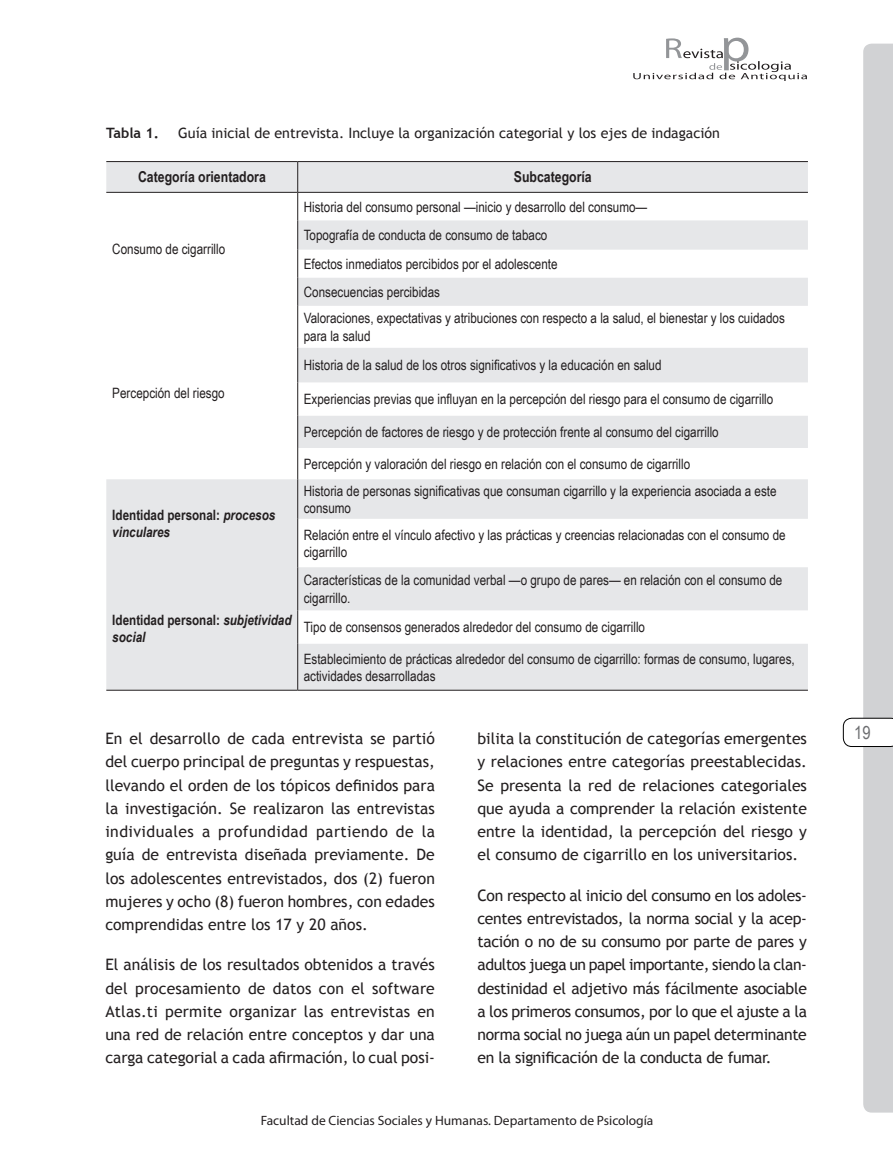
<style>
.page{position:relative;width:893px;height:1149px;background:#fff}
.page>*{position:absolute;margin:0;border:0;box-sizing:border-box;transform-origin:0 0}
.t1{font:18px "Arial Narrow";color:#6c6d70}
.t2{font:15.75px/23.2px "Trebuchet MS";color:#231f20;text-align:justify}
.t3{font:700 15px "Arial Narrow";color:#231f20}
.t4{font:14.25px/17.1px "Arial Narrow";color:#231f20}
.t5{font:14.25px "Trebuchet MS";color:#231f20}
.t6{font:700 14.25px/17.1px "Arial Narrow";color:#231f20}
.t7{font:700 14.25px "Trebuchet MS";color:#231f20}
.t8{font:13.5px "Myriad Pro";color:#231f20}
.s1{font-style:italic}
</style>
<div class="page">
<svg style="left:843px;top:44px;width:50px;height:1068px"></svg>
<svg style="left:633px;top:38px;width:174px;height:43px"></svg>
<svg style="left:106px;top:162px;width:702px;height:527px;fill:#e6e7e9"></svg>
<hr style="left:106px;top:161px;width:192px;height:1px;background:#231f20">
<hr style="left:298px;top:161px;width:510px;height:1px;background:#231f20">
<hr style="left:106px;top:689px;width:192px;height:1px;background:#231f20">
<hr style="left:298px;top:689px;width:510px;height:1px;background:#231f20">
<hr style="left:297px;top:162px;width:1px;height:30px;background:#231f20">
<svg style="left:297px;top:193px;width:1px;height:113px"></svg>
<hr style="left:297px;top:306px;width:1px;height:42px;background:#231f20">
<hr style="left:297px;top:348px;width:1px;height:34px;background:#231f20">
<hr style="left:297px;top:382px;width:1px;height:33px;background:#231f20">
<hr style="left:297px;top:415px;width:1px;height:33px;background:#231f20">
<hr style="left:297px;top:448px;width:1px;height:31px;background:#231f20">
<hr style="left:297px;top:479px;width:1px;height:39px;background:#231f20">
<hr style="left:297px;top:518px;width:1px;height:49px;background:#231f20">
<hr style="left:297px;top:567px;width:1px;height:43px;background:#231f20">
<hr style="left:297px;top:610px;width:1px;height:33px;background:#231f20">
<hr style="left:297px;top:643px;width:1px;height:46px;background:#231f20">
<hr style="left:106px;top:192px;width:192px;height:1px;background:#231f20">
<hr style="left:298px;top:192px;width:510px;height:1px;background:#231f20">
<p class="t7" style="left:106px;top:124px;width:54px">Tabla 1.</p>
<p class="t5" style="left:178px;top:125px;width:543px">Guía inicial de entrevista. Incluye la organización categorial y los ejes de indagación</p>
<p class="t3" style="left:138px;top:166px;width:129px">Categoría orientadora</p>
<p class="t3" style="left:514px;top:166px;width:79px">Subcategoría</p>
<p class="t4" style="left:112px;top:240px;width:114px">Consumo de cigarrillo</p>
<p class="t4" style="left:112px;top:383px;width:114px">Percepción del riesgo</p>
<p class="t6" style="left:112px;top:505px;width:164px">Identidad personal: <span class="s1">procesos vinculares</span></p>
<p class="t6" style="left:112px;top:611px;width:181px">Identidad personal: <span class="s1">subjetividad social</span></p>
<p class="t4" style="left:304px;top:192px;width:345px;line-height:28.5px">Historia del consumo personal —inicio y desarrollo del consumo— Topografía de conducta de consumo de tabaco<br>Efectos inmediatos percibidos por el adolescente<br>Consecuencias percibidas</p>
<p class="t4" style="left:304px;top:309px;width:483px">Valoraciones, expectativas y atribuciones con respecto a la salud, el bienestar y los cuidados para la salud</p>
<p class="t4" style="left:304px;top:356px;width:359px">Historia de la salud de los otros significativos y la educación en salud</p>
<p class="t4" style="left:304px;top:390px;width:471px">Experiencias previas que influyan en la percepción del riesgo para el consumo de cigarrillo</p>
<p class="t4" style="left:304px;top:423px;width:417px">Percepción de factores de riesgo y de protección frente al consumo del cigarrillo</p>
<p class="t4" style="left:304px;top:454px;width:388px">Percepción y valoración del riesgo en relación con el consumo de cigarrillo</p>
<p class="t4" style="left:304px;top:481px;width:474px">Historia de personas significativas que consuman cigarrillo y la experiencia asociada a este consumo</p>
<p class="t4" style="left:304px;top:525px;width:483px">Relación entre el vínculo afectivo y las prácticas y creencias relacionadas con el consumo de cigarrillo</p>
<p class="t4" style="left:304px;top:571px;width:480px">Características de la comunidad verbal —o grupo de pares— en relación con el consumo de cigarrillo.</p>
<p class="t4" style="left:304px;top:611px;width:492px;line-height:31.3px">Tipo de consensos generados alrededor del consumo de cigarrillo<br>Establecimiento de prácticas alrededor del consumo de cigarrillo: formas de consumo, lugares,</p>
<p class="t4" style="left:304px;top:666px;width:133px">actividades desarrolladas</p>
<p class="t2" style="left:105px;top:726px;width:331px">En el desarrollo de cada entrevista se partió del cuerpo principal de preguntas y respuestas, llevando el orden de los tópicos definidos para la investigación. Se realizaron las entrevistas individuales a profundidad partiendo de la guía de entrevista diseñada previamente. De los adolescentes entrevistados, dos (2) fueron mujeres y ocho (8) fueron hombres, con edades comprendidas entre los 17 y 20 años.</p>
<p class="t2" style="left:105px;top:953px;width:331px">El análisis de los resultados obtenidos a través del procesamiento de datos con el software Atlas.ti permite organizar las entrevistas en una red de relación entre conceptos y dar una carga categorial a cada afirmación, lo cual posi-</p>
<p class="t2" style="left:477px;top:726px;width:331px">bilita la constitución de categorías emergentes y relaciones entre categorías preestablecidas.<br>Se presenta la red de relaciones categoriales que ayuda a comprender la relación existente entre la identidad, la percepción del riesgo y el consumo de cigarrillo en los universitarios.</p>
<p class="t2" style="left:477px;top:883px;width:331px">Con respecto al inicio del consumo en los adoles&shy;centes entrevistados, la norma social y la acep&shy;tación o no de su consumo por parte de pares y adultos juega un papel importante, siendo la clan&shy;destinidad el adjetivo más fácilmente asociable a los primeros consumos, por lo que el ajuste a la norma social no juega aún un papel determinante en la significación de la conducta de fumar.</p>
<p class="t8" style="left:261px;top:1111px;width:394px">Facultad de Ciencias Sociales y Humanas. Departamento de Psicología</p>
<p class="t1" style="left:854px;top:719px;width:18px">19</p>
</div>
